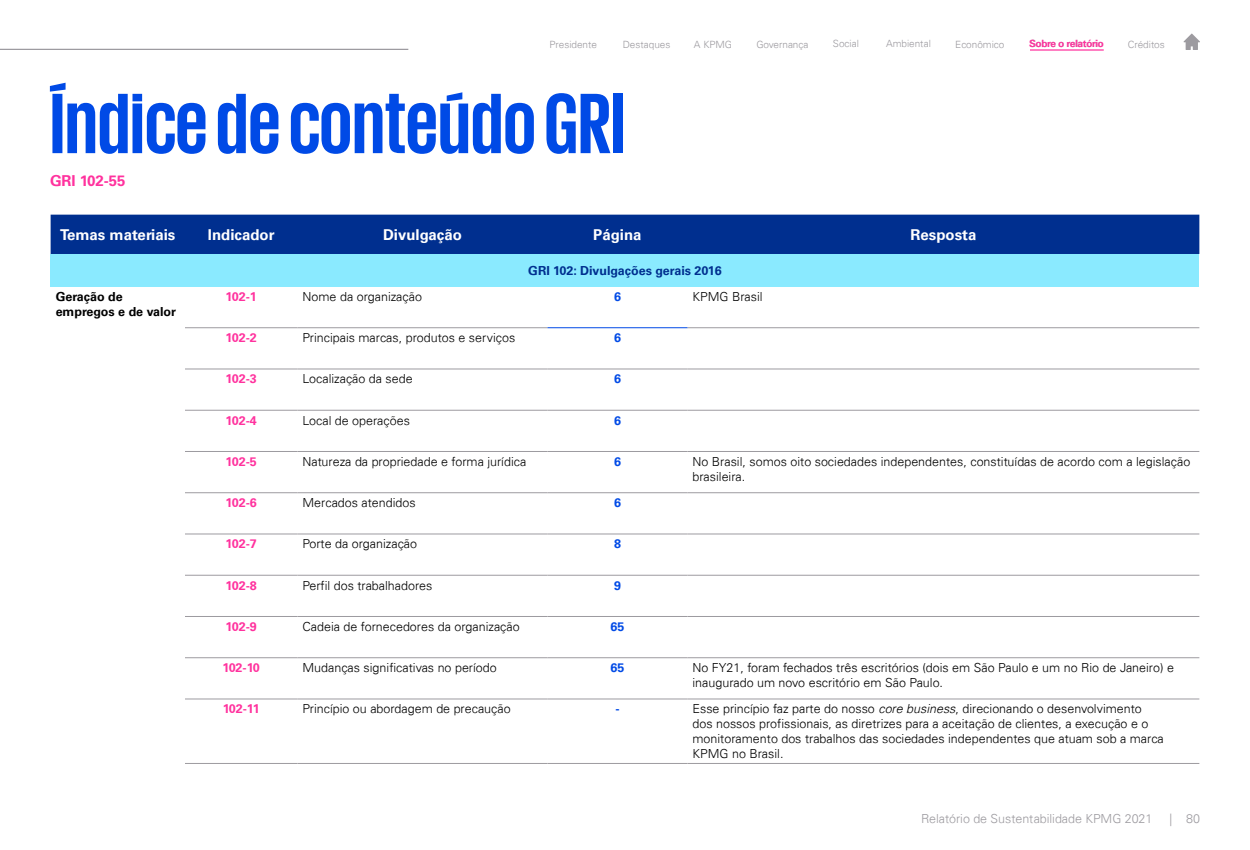
<style>
.page{position:relative;width:1250px;height:850px;background:#fff}
.page>*{position:absolute;margin:0;border:0;box-sizing:border-box;transform-origin:0 0}
.t1{font:700 87.5px "KPMG";color:#004ae6}
.t2{font:700 15px "Univers 65";color:#fff}
.t3{font:700 15px "Univers LT Std";letter-spacing:-.005em;color:#ff329e}
.t4{font:300 12.5px/15px "Univers";color:#000}
.t5{font:700 12.5px "Univers 65";letter-spacing:-.06em;color:#ff329e}
.t6{font:300 12.5px "Univers";letter-spacing:-.005em;color:#9d9ba0}
.t7{font:700 12.5px "Univers 65";color:#002f8f}
.t8{font:700 12.5px/15px "Univers 65";color:#000}
.t9{font:700 12.5px "Univers 65";color:#004ae6}
.t10{font:300 10px "Univers";letter-spacing:-.005em;color:#9d9ba0}
.t11{font:700 10px "Univers 65";letter-spacing:-.03em;color:#ff329e}
.s1{font-family:"Univers 45";font-style:italic}
</style>
<div class="page">
<hr style="left:0;top:49px;width:408px;height:1px;background:#9d9ba0">
<svg style="left:1184px;top:34px;width:16px;height:16px"></svg>
<div style="left:51px;top:215px;width:1148px;height:39px;background:#002f8f"></div>
<div style="left:51px;top:254px;width:1148px;height:32px;background:#8aeaff"></div>
<hr style="left:185px;top:327px;width:113px;height:1px;background:#9d9ba0">
<hr style="left:298px;top:327px;width:250px;height:1px;background:#9d9ba0">
<hr style="left:688px;top:327px;width:511px;height:1px;background:#9d9ba0">
<hr style="left:185px;top:369px;width:113px;height:1px;background:#9d9ba0">
<hr style="left:298px;top:369px;width:250px;height:1px;background:#9d9ba0">
<hr style="left:548px;top:369px;width:140px;height:1px;background:#9d9ba0">
<hr style="left:688px;top:369px;width:511px;height:1px;background:#9d9ba0">
<hr style="left:185px;top:410px;width:113px;height:1px;background:#9d9ba0">
<hr style="left:298px;top:410px;width:250px;height:1px;background:#9d9ba0">
<hr style="left:548px;top:410px;width:140px;height:1px;background:#9d9ba0">
<hr style="left:688px;top:410px;width:511px;height:1px;background:#9d9ba0">
<hr style="left:185px;top:451px;width:113px;height:1px;background:#9d9ba0">
<hr style="left:298px;top:451px;width:250px;height:1px;background:#9d9ba0">
<hr style="left:548px;top:451px;width:140px;height:1px;background:#9d9ba0">
<hr style="left:688px;top:451px;width:511px;height:1px;background:#9d9ba0">
<hr style="left:185px;top:492px;width:113px;height:1px;background:#9d9ba0">
<hr style="left:298px;top:492px;width:250px;height:1px;background:#9d9ba0">
<hr style="left:548px;top:492px;width:140px;height:1px;background:#9d9ba0">
<hr style="left:688px;top:492px;width:511px;height:1px;background:#9d9ba0">
<hr style="left:185px;top:534px;width:113px;height:1px;background:#9d9ba0">
<hr style="left:298px;top:534px;width:250px;height:1px;background:#9d9ba0">
<hr style="left:548px;top:534px;width:140px;height:1px;background:#9d9ba0">
<hr style="left:688px;top:534px;width:511px;height:1px;background:#9d9ba0">
<hr style="left:185px;top:575px;width:113px;height:1px;background:#9d9ba0">
<hr style="left:298px;top:575px;width:250px;height:1px;background:#9d9ba0">
<hr style="left:548px;top:575px;width:140px;height:1px;background:#9d9ba0">
<hr style="left:688px;top:575px;width:511px;height:1px;background:#9d9ba0">
<hr style="left:185px;top:616px;width:113px;height:1px;background:#9d9ba0">
<hr style="left:298px;top:616px;width:250px;height:1px;background:#9d9ba0">
<hr style="left:548px;top:616px;width:140px;height:1px;background:#9d9ba0">
<hr style="left:688px;top:616px;width:511px;height:1px;background:#9d9ba0">
<hr style="left:185px;top:657px;width:113px;height:1px;background:#9d9ba0">
<hr style="left:298px;top:657px;width:250px;height:1px;background:#9d9ba0">
<hr style="left:548px;top:657px;width:140px;height:1px;background:#9d9ba0">
<hr style="left:688px;top:657px;width:511px;height:1px;background:#9d9ba0">
<hr style="left:185px;top:699px;width:113px;height:1px;background:#9d9ba0">
<hr style="left:298px;top:699px;width:250px;height:1px;background:#9d9ba0">
<hr style="left:548px;top:699px;width:140px;height:1px;background:#9d9ba0">
<hr style="left:688px;top:699px;width:511px;height:1px;background:#9d9ba0">
<hr style="left:185px;top:763px;width:113px;height:1px;background:#9d9ba0">
<hr style="left:298px;top:763px;width:250px;height:1px;background:#9d9ba0">
<hr style="left:548px;top:763px;width:140px;height:1px;background:#9d9ba0">
<hr style="left:688px;top:763px;width:511px;height:1px;background:#9d9ba0">
<hr style="left:548px;top:327px;width:140px;height:1px;background:#004ae6">
<hr style="left:1030px;top:49px;width:74px;height:2px;background:#ff329e">
<p class="t10" style="left:550px;top:38px;width:49px">Presidente</p>
<p class="t10" style="left:623px;top:38px;width:49px">Destaques</p>
<p class="t10" style="left:694px;top:38px;width:40px">A KPMG</p>
<p class="t10" style="left:756px;top:38px;width:54px">Governança</p>
<p class="t10" style="left:833px;top:38px;width:27px">Social</p>
<p class="t10" style="left:886px;top:38px;width:46px">Ambiental</p>
<p class="t10" style="left:955px;top:38px;width:51px">Econômico</p>
<p class="t10" style="left:1128px;top:38px;width:39px">Créditos</p>
<p class="t11" style="left:1029px;top:38px;width:76px">Sobre o relatório</p>
<h1 class="t1" style="left:50px;top:80px;width:578px">Índice de conteúdo GRI</h1>
<p class="t3" style="left:50px;top:172px;width:77px">GRI 102-55</p>
<p class="t2" style="left:60px;top:226px;width:117px">Temas materiais</p>
<p class="t2" style="left:208px;top:226px;width:68px">Indicador</p>
<p class="t2" style="left:383px;top:226px;width:80px">Divulgação</p>
<p class="t2" style="left:593px;top:226px;width:50px">Página</p>
<p class="t2" style="left:911px;top:226px;width:67px">Resposta</p>
<p class="t7" style="left:528px;top:263px;width:195px">GRI 102: Divulgações gerais 2016</p>
<p class="t8" style="left:56px;top:289px;width:122px">Geração de empregos e de valor</p>
<p class="t5" style="left:226px;top:289px;width:33px">102-1</p>
<p class="t4" style="left:303px;top:289px;width:121px">Nome da organização</p>
<p class="t9" style="left:614px;top:289px;width:8px">6</p>
<p class="t4" style="left:693px;top:289px;width:72px">KPMG Brasil</p>
<p class="t5" style="left:226px;top:330px;width:33px">102-2</p>
<p class="t4" style="left:303px;top:330px;width:214px">Principais marcas, produtos e serviços</p>
<p class="t9" style="left:614px;top:330px;width:8px">6</p>
<p class="t5" style="left:226px;top:372px;width:33px">102-3</p>
<p class="t4" style="left:303px;top:371px;width:112px">Localização da sede</p>
<p class="t9" style="left:614px;top:372px;width:8px">6</p>
<p class="t5" style="left:226px;top:413px;width:33px">102-4</p>
<p class="t4" style="left:303px;top:413px;width:109px">Local de operações</p>
<p class="t9" style="left:614px;top:413px;width:8px">6</p>
<p class="t5" style="left:226px;top:454px;width:33px">102-5</p>
<p class="t4" style="left:303px;top:454px;width:225px">Natureza da propriedade e forma jurídica</p>
<p class="t9" style="left:614px;top:454px;width:8px">6</p>
<p class="t4" style="left:693px;top:454px;width:499px">No Brasil, somos oito sociedades independentes, constituídas de acordo com a legislação brasileira.</p>
<p class="t5" style="left:226px;top:495px;width:33px">102-6</p>
<p class="t4" style="left:303px;top:495px;width:115px">Mercados atendidos</p>
<p class="t9" style="left:614px;top:495px;width:8px">6</p>
<p class="t5" style="left:226px;top:537px;width:33px">102-7</p>
<p class="t4" style="left:303px;top:536px;width:116px">Porte da organização</p>
<p class="t9" style="left:614px;top:537px;width:8px">8</p>
<p class="t5" style="left:226px;top:578px;width:33px">102-8</p>
<p class="t4" style="left:303px;top:578px;width:131px">Perfil dos trabalhadores</p>
<p class="t9" style="left:614px;top:578px;width:8px">9</p>
<p class="t5" style="left:226px;top:619px;width:33px">102-9</p>
<p class="t4" style="left:303px;top:619px;width:219px">Cadeia de fornecedores da organização</p>
<p class="t9" style="left:611px;top:619px;width:15px">65</p>
<p class="t5" style="left:223px;top:660px;width:39px">102-10</p>
<p class="t4" style="left:303px;top:660px;width:196px">Mudanças significativas no período</p>
<p class="t9" style="left:611px;top:660px;width:15px">65</p>
<p class="t4" style="left:693px;top:660px;width:483px">No FY21, foram fechados três escritórios (dois em São Paulo e um no Rio de Janeiro) e inaugurado um novo escritório em São Paulo.</p>
<p class="t5" style="left:223px;top:702px;width:38px">102-11</p>
<p class="t4" style="left:303px;top:701px;width:210px">Princípio ou abordagem de precaução</p>
<p class="t9" style="left:615px;top:702px;width:6px">-</p>
<p class="t4" style="left:693px;top:701px;width:473px">Esse princípio faz parte do nosso <span class="s1">core business</span>, direcionando o desenvolvimento dos nossos profissionais, as diretrizes para a aceitação de clientes, a execução e o monitoramento dos trabalhos das sociedades independentes que atuam sob a marca KPMG no Brasil.</p>
<p class="t6" style="left:921px;top:811px;width:233px">Relatório de Sustentabilidade KPMG 2021</p>
<p class="t6" style="left:1170px;top:811px;width:32px">| 80</p>
</div>
